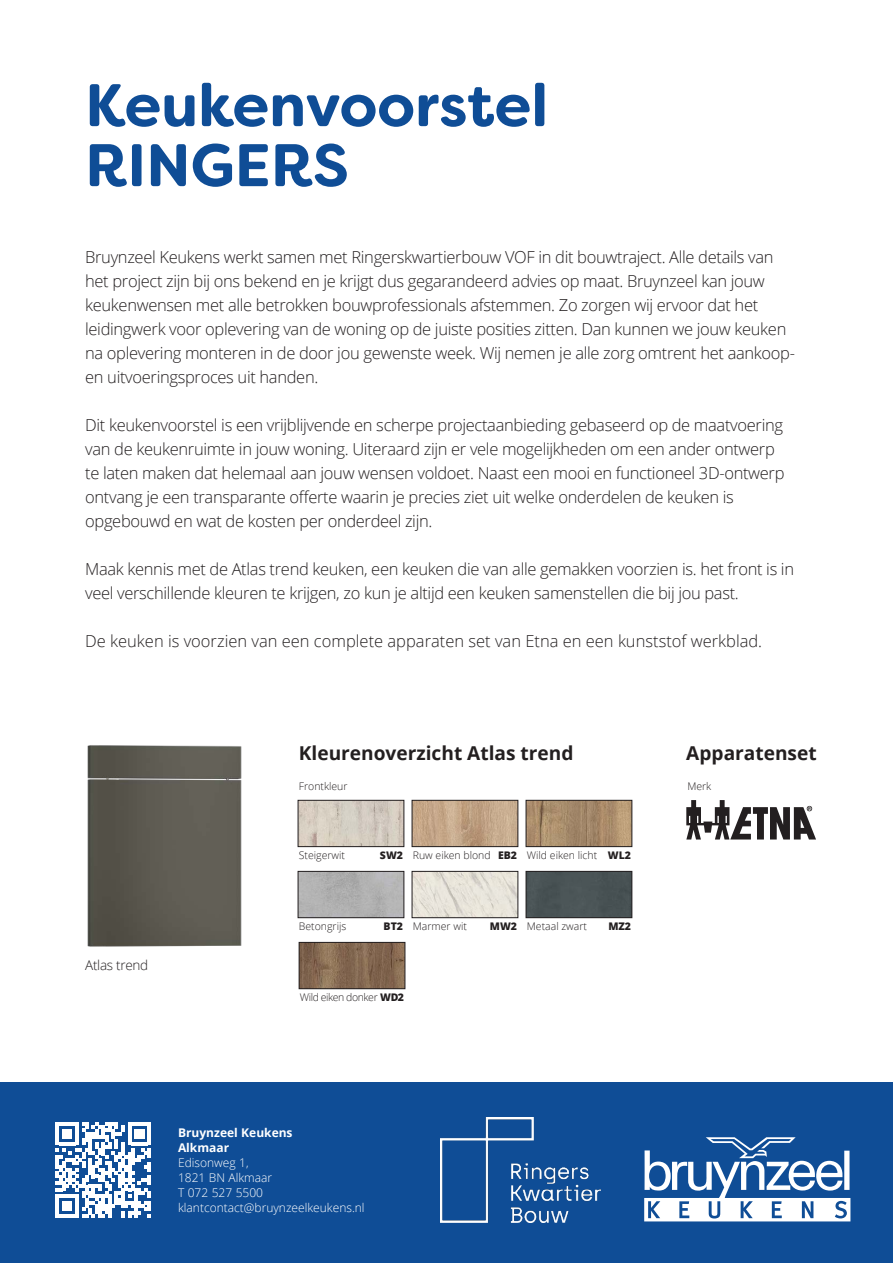
<style>
.page{position:relative;width:893px;height:1263px;background:#fff}
.page>*{position:absolute;margin:0;border:0;box-sizing:border-box;transform-origin:0 0}
.Subkop{font:700 60px/60px "Filson Soft";color:#0f4d96}
.t1{font:700 19.05px "Open Sans";color:#231f20}
.platte_tekst{font:300 16.5px/24px "Open Sans";letter-spacing:-.02em;color:#231f20}
.platte_tekst-2{font:300 16.5px "Open Sans";color:#231f20}
.t2{font:300 13.5px "Open Sans";letter-spacing:-.02em;color:#231f20}
.Normaal{font:300 12px "Open Sans";color:#fff}
.Normaal-2{font:700 12px "Open Sans";color:#fff}
.Product_OS_7_7{font:300 10.5px "Open Sans";color:#231f20}
.Product_OS_7_7-2{font:300 10.5px "Open Sans";letter-spacing:-.04em;color:#231f20}
.Product_OS_7_7-3{font:800 10.5px "Open Sans";color:#231f20}
.s1{font-weight:800}
</style>
<div class="page">
<div style="left:0;top:1083px;width:893px;height:180px;background:#0f4d96"></div>
<img style="left:87px;top:745px;width:155px;height:202px">
<img style="left:528px;top:802px;width:102px;height:43px">
<div style="left:526px;top:800px;width:106px;height:47px;border:1px solid #231f20"></div>
<img style="left:301px;top:944px;width:102px;height:43px">
<div style="left:299px;top:942px;width:106px;height:47px;border:1px solid #231f20"></div>
<img style="left:300px;top:802px;width:102px;height:43px">
<div style="left:298px;top:800px;width:106px;height:47px;border:1px solid #231f20"></div>
<img style="left:414px;top:802px;width:102px;height:43px">
<div style="left:412px;top:800px;width:106px;height:47px;border:1px solid #231f20"></div>
<img style="left:414px;top:873px;width:102px;height:43px">
<div style="left:412px;top:871px;width:106px;height:47px;border:1px solid #231f20"></div>
<img style="left:300px;top:873px;width:102px;height:43px">
<div style="left:298px;top:871px;width:106px;height:47px;border:1px solid #231f20"></div>
<div style="left:528px;top:873px;width:102px;height:43px;background:#495355"></div>
<div style="left:526px;top:871px;width:106px;height:47px;border:1px solid #231f20"></div>
<img style="left:440px;top:1117px;width:160px;height:105px">
<svg style="left:686px;top:800px;width:130px;height:39px"></svg>
<svg style="left:644px;top:1137px;width:206px;height:84px"></svg>
<svg style="left:56px;top:1122px;width:95px;height:95px"></svg>
<p class="Subkop" style="left:85px;top:75px;width:464px">Keukenvoorstel<br>RINGERS</p>
<p class="platte_tekst" style="left:85px;top:245px;width:711px">Bruynzeel Keukens werkt samen met Ringerskwartierbouw VOF in dit bouwtraject. Alle details van het project zijn bij ons bekend en je krijgt dus gegarandeerd advies op maat. Bruynzeel kan jouw keukenwensen met alle betrokken bouwprofessionals afstemmen. Zo zorgen wij ervoor dat het leidingwerk voor oplevering van de woning op de juiste posities zitten. Dan kunnen we jouw keuken na oplevering monteren in de door jou gewenste week. Wij nemen je alle zorg omtrent het aankoop&shy;en uitvoeringsproces uit handen.</p>
<p class="platte_tekst" style="left:85px;top:413px;width:701px">Dit keukenvoorstel is een vrijblijvende en scherpe projectaanbieding gebaseerd op de maatvoering van de keukenruimte in jouw woning. Uiteraard zijn er vele mogelijkheden om een ander ontwerp te laten maken dat helemaal aan jouw wensen voldoet. Naast een mooi en functioneel 3D-ontwerp ontvang je een transparante offerte waarin je precies ziet uit welke onderdelen de keuken is opgebouwd en wat de kosten per onderdeel zijn.</p>
<p class="platte_tekst" style="left:85px;top:557px;width:710px">Maak kennis met de Atlas trend keuken, een keuken die van alle gemakken voorzien is. het front is in veel verschillende kleuren te krijgen, zo kun je altijd een keuken samenstellen die bij jou past.</p>
<p class="platte_tekst-2" style="left:85px;top:630px;width:679px">De keuken is voorzien van een complete apparaten set van Etna en een kunststof werkblad.</p>
<p class="t1" style="left:299px;top:740px;width:276px">Kleurenoverzicht Atlas trend</p>
<p class="t1" style="left:686px;top:740px;width:132px">Apparatenset</p>
<p class="Product_OS_7_7" style="left:299px;top:779px;width:50px">Frontkleur</p>
<p class="Product_OS_7_7" style="left:687px;top:779px;width:25px">Merk</p>
<p class="Product_OS_7_7" style="left:299px;top:848px;width:48px">Steigerwit</p>
<p class="Product_OS_7_7-3" style="left:380px;top:847px;width:25px">SW2</p>
<p class="Product_OS_7_7" style="left:413px;top:848px;width:106px">Ruw eiken blond <span class="s1">EB2</span></p>
<p class="Product_OS_7_7" style="left:527px;top:848px;width:106px">Wild eiken licht <span class="s1">WL2</span></p>
<p class="t2" style="left:85px;top:955px;width:65px">Atlas trend</p>
<p class="Product_OS_7_7" style="left:299px;top:919px;width:49px">Betongrijs</p>
<p class="Product_OS_7_7-3" style="left:384px;top:918px;width:21px">BT2</p>
<p class="Product_OS_7_7" style="left:413px;top:919px;width:56px">Marmer wit</p>
<p class="Product_OS_7_7-3" style="left:490px;top:918px;width:29px">MW2</p>
<p class="Product_OS_7_7" style="left:527px;top:919px;width:62px">Metaal zwart</p>
<p class="Product_OS_7_7-3" style="left:608px;top:918px;width:24px">MZ2</p>
<p class="Product_OS_7_7-2" style="left:300px;top:990px;width:106px">Wild eiken donker <span class="s1">WD2</span></p>
<p class="Normaal-2" style="left:178px;top:1124px;width:116px">Bruynzeel Keukens</p>
<p class="Normaal-2" style="left:178px;top:1139px;width:53px">Alkmaar</p>
<p class="Normaal" style="left:178px;top:1154px;width:72px">Edisonweg 1,</p>
<p class="Normaal" style="left:178px;top:1169px;width:96px">1821 BN Alkmaar</p>
<p class="Normaal" style="left:178px;top:1184px;width:87px">T 072 527 5500</p>
<p class="Normaal" style="left:178px;top:1199px;width:188px">klantcontact@bruynzeelkeukens.nl</p>
</div>
